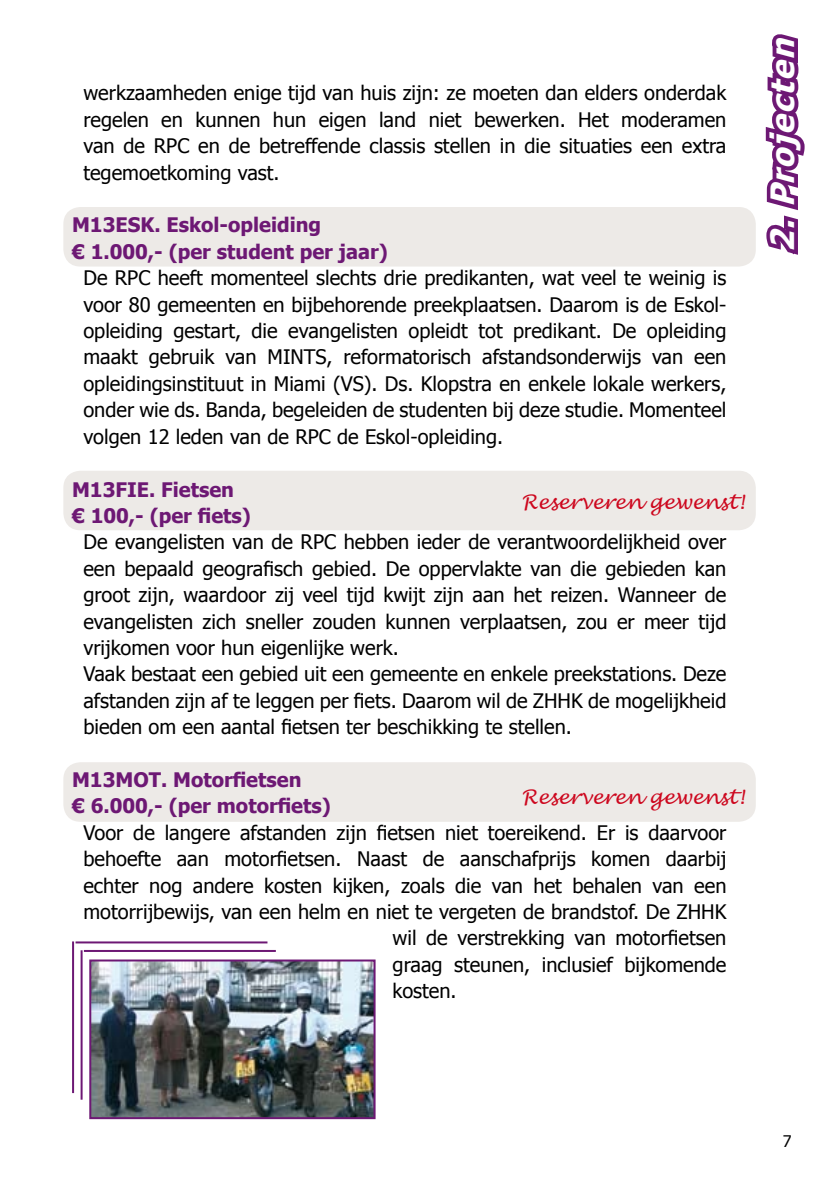
<style>
.page{position:relative;width:840px;height:1191px;background:#fff}
.page>*{position:absolute;margin:0;border:0;box-sizing:border-box;transform-origin:0 0}
.t1{font:italic 700 32px "Tahoma";color:#fff}
.t2{font:20px/26.4px "Tahoma";color:#000;text-align:justify}
.t3{font:700 20px/26.4px "Tahoma";color:#6d1874}
.t4{font:italic 20px "Lucida Handwriting";color:#cd071e}
.t5{font:16px "Tahoma";color:#000}
</style>
<div class="page">
<div style="left:63px;top:762px;width:692px;height:59px;background:#edeae7;border-radius:17px"></div>
<div style="left:63px;top:471px;width:692px;height:59px;background:#edeae7;border-radius:17px"></div>
<div style="left:63px;top:207px;width:692px;height:59px;background:#edeae7;border-radius:17px"></div>
<svg style="left:765px;top:34px;width:40px;height:221px"></svg>
<img style="left:92px;top:962px;width:280px;height:154px">
<div style="left:89px;top:959px;width:286px;height:160px;border:2px solid #6d1874"></div>
<hr style="left:75px;top:941px;width:192px;height:2px;background:#6d1874">
<hr style="left:72px;top:941px;width:2px;height:152px;background:#6d1874">
<hr style="left:84px;top:950px;width:192px;height:2px;background:#6d1874">
<hr style="left:81px;top:950px;width:2px;height:149px;background:#6d1874">
<p class="t2" style="left:83px;top:79px;width:644px">werkzaamheden enige tijd van huis zijn: ze moeten dan elders onderdak regelen en kunnen hun eigen land niet bewerken. Het moderamen van de RPC en de betreffende classis stellen in die situaties een extra tegemoetkoming vast.</p>
<p class="t3" style="left:72px;top:211px;width:317px">M13ESK. Eskol-opleiding<br>€ 1.000,- (per student per jaar)</p>
<p class="t2" style="left:83px;top:264px;width:644px">De RPC heeft momenteel slechts drie predikanten, wat veel te weinig is voor 80 gemeenten en bijbehorende preekplaatsen. Daarom is de Eskol&shy;opleiding gestart, die evangelisten opleidt tot predikant. De opleiding maakt gebruik van MINTS, reformatorisch afstandsonderwijs van een opleidingsinstituut in Miami (VS). Ds. Klopstra en enkele lokale werkers, onder wie ds. Banda, begeleiden de studenten bij deze studie. Momenteel volgen 12 leden van de RPC de Eskol-opleiding.</p>
<p class="t3" style="left:72px;top:475px;width:180px">M13FIE. Fietsen € 100,- (per fiets)</p>
<p class="t2" style="left:83px;top:528px;width:644px;text-align:left">De evangelisten van de RPC hebben ieder de verantwoordelijkheid over een bepaald geografisch gebied. De oppervlakte van die gebieden kan groot zijn, waardoor zij veel tijd kwijt zijn aan het reizen. Wanneer de evangelisten zich sneller zouden kunnen verplaatsen, zou er meer tijd vrijkomen voor hun eigenlijke werk.<br>Vaak bestaat een gebied uit een gemeente en enkele preekstations. Deze afstanden zijn af te leggen per fiets. Daarom wil de ZHHK de mogelijkheid bieden om een aantal fietsen ter beschikking te stellen.</p>
<p class="t3" style="left:72px;top:765px;width:260px">M13MOT. Motorfietsen<br>€ 6.000,- (per motorfiets)</p>
<p class="t2" style="left:83px;top:818px;width:644px">Voor de langere afstanden zijn fietsen niet toereikend. Er is daarvoor</p>
<p class="t2" style="left:83px;top:845px;width:644px">behoefte aan motorfietsen. Naast de aanschafprijs komen daarbij</p>
<p class="t2" style="left:83px;top:871px;width:644px">echter nog andere kosten kijken, zoals die van het behalen van een</p>
<p class="t2" style="left:83px;top:897px;width:644px">motorrijbewijs, van een helm en niet te vergeten de brandstof. De ZHHK</p>
<p class="t2" style="left:392px;top:924px;width:335px">wil de verstrekking van motorfietsen</p>
<p class="t2" style="left:392px;top:950px;width:335px">graag steunen, inclusief bijkomende</p>
<p class="t2" style="left:392px;top:977px;width:65px">kosten.</p>
<p class="t4" style="left:521px;top:490px;width:224px">Reserveren gewenst!</p>
<p class="t4" style="left:521px;top:784px;width:224px">Reserveren gewenst!</p>
<h1 class="t1" style="left:759px;top:252px;width:225px;rotate:-90deg">2.Projecten</h1>
<p class="t5" style="left:782px;top:1130px;width:10px">7</p>
</div>
